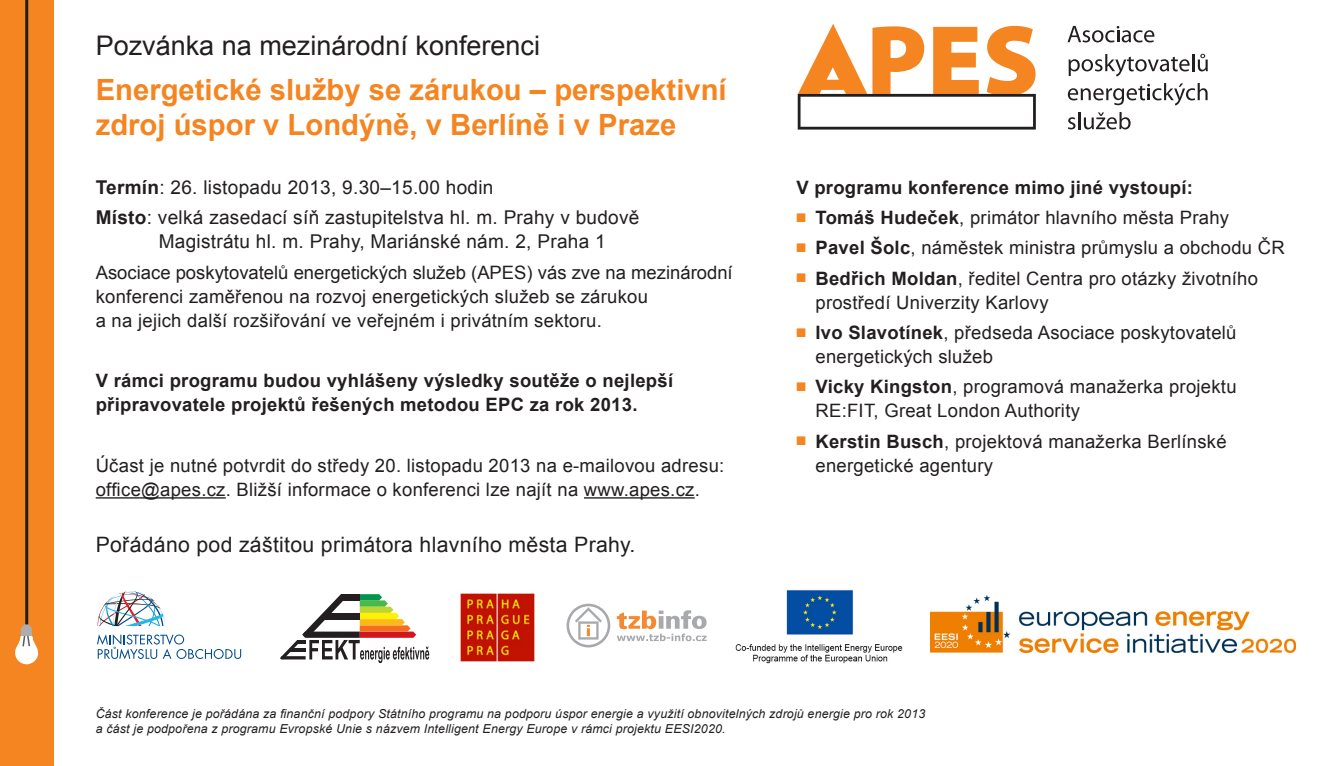
<style>
.page{position:relative;width:1340px;height:766px;background:#fff}
.page>*{position:absolute;margin:0;border:0;box-sizing:border-box;transform-origin:0 0}
.t1{font:700 29.25px/35.1px "Arial";color:#f58520}
.t2{font:27px "Arial";color:#231f20}
.t3{font:21.15px "Arial";letter-spacing:.015em;color:#231f20}
.t4{font:18.9px/30.4px "Arial";letter-spacing:.015em;color:#231f20}
.t5{font:18.45px/30.4px "Arial";letter-spacing:.015em;color:#231f20}
.t6{font:700 18.45px/23.8px "Arial";letter-spacing:.015em;color:#231f20}
.t7{font:italic 12.38px/14.8px "Arial";letter-spacing:.015em;color:#231f20}
.s1{font-weight:700}
.s2{font-family:"Dixieland Normal";font-size:12.38px;color:#f58520}
</style>
<div class="page">
<div style="left:0;top:0;width:54px;height:765px;background:#f58520"></div>
<svg style="left:15px;top:624px;width:23px;height:40px"></svg>
<hr style="left:25px;top:0;width:3px;height:624px;background:#231f20">
<hr style="left:236px;top:0;width:1px;height:644px;background:#231f20">
<hr style="left:218px;top:0;width:1px;height:504px;background:#231f20">
<hr style="left:99px;top:0;width:1px;height:322px;background:#231f20">
<hr style="left:0;top:0;width:1px;height:323px;background:#231f20">
<hr style="left:139px;top:0;width:1px;height:162px;background:#231f20">
<hr style="left:96px;top:497px;width:130px;height:1px;background:#231f20">
<hr style="left:584px;top:497px;width:110px;height:1px;background:#231f20">
<svg style="left:1067px;top:26px;width:87px;height:16px"></svg>
<svg style="left:1068px;top:54px;width:139px;height:22px"></svg>
<svg style="left:1067px;top:83px;width:140px;height:22px"></svg>
<svg style="left:1068px;top:112px;width:62px;height:17px"></svg>
<svg style="left:797px;top:24px;width:238px;height:105px"></svg>
<svg style="left:280px;top:594px;width:149px;height:69px"></svg>
<svg style="left:97px;top:634px;width:144px;height:25px"></svg>
<svg style="left:98px;top:591px;width:67px;height:35px"></svg>
<img style="left:460px;top:593px;width:74px;height:68px">
<img style="left:930px;top:595px;width:365px;height:57px">
<img style="left:735px;top:590px;width:168px;height:74px">
<svg style="left:566px;top:603px;width:44px;height:44px"></svg>
<svg style="left:616px;top:610px;width:90px;height:31px"></svg>
<h2 class="t2" style="left:96px;top:27px;width:446px">Pozvánka na mezinárodní konferenci</h2>
<h1 class="t1" style="left:96px;top:73px;width:632px">Energetické služby se zárukou – perspektivní zdroj úspor v Londýně, v Berlíně i v Praze</h1>
<p class="t4" style="left:96px;top:172px;width:545px"><span class="s1">Termín</span>: 26. listopadu 2013, 9.30–15.00 hodin<br><span class="s1">Místo</span>: velká zasedací síň zastupitelstva hl. m. Prahy v budově</p>
<p class="t4" style="left:159px;top:226px;width:448px">Magistrátu hl. m. Prahy, Mariánské nám. 2, Praha 1</p>
<p class="t5" style="left:96px;top:260px;width:638px;line-height:23.8px">Asociace poskytovatelů energetických služeb (APES) vás zve na mezinárodní konferenci zaměřenou na rozvoj energetických služeb se zárukou<br>a na jejich další rozšiřování ve veřejném i privátním sektoru.</p>
<p class="t6" style="left:96px;top:369px;width:579px">V rámci programu budou vyhlášeny výsledky soutěže o nejlepší připravovatele projektů řešených metodou EPC za rok 2013.</p>
<p class="t5" style="left:96px;top:453px;width:630px;line-height:23.8px">Účast je nutné potvrdit do středy 20. listopadu 2013 na e-mailovou adresu: office@apes.cz. Bližší informace o konferenci lze najít na www.apes.cz.</p>
<p class="t3" style="left:96px;top:529px;width:541px">Pořádáno pod záštitou primátora hlavního města Prahy.</p>
<p class="t5" style="left:796px;top:172px;width:490px"><span class="s1">V programu konference mimo jiné vystoupí:<br></span><span class="s2">N</span> <span class="s1">Tomáš Hudeček</span>, primátor hlavního města Prahy<br><span class="s2">N</span> <span class="s1">Pavel Šolc</span>, náměstek ministra průmyslu a obchodu ČR <span class="s2">N</span> <span class="s1">Bedřich Moldan</span>, ředitel Centra pro otázky životního</p>
<p class="t5" style="left:796px;top:287px;width:442px;text-indent:19px">prostředí Univerzity Karlovy<br><span class="s2">N</span> <span class="s1">Ivo Slavotínek</span>, předseda Asociace poskytovatelů</p>
<p class="t5" style="left:796px;top:341px;width:442px;text-indent:19px">energetických služeb<br><span class="s2">N</span> <span class="s1">Vicky Kingston</span>, programová manažerka projektu</p>
<p class="t5" style="left:796px;top:395px;width:432px;text-indent:19px">RE:FIT, Great London Authority<br><span class="s2">N</span> <span class="s1">Kerstin Busch</span>, projektová manažerka Berlínské</p>
<p class="t5" style="left:815px;top:449px;width:179px">energetické agentury</p>
<p class="t7" style="left:96px;top:706px;width:831px">Část konference je pořádána za finanční podpory Státního programu na podporu úspor energie a využití obnovitelných zdrojů energie pro rok 2013 a část je podpořena z programu Evropské Unie s názvem Intelligent Energy Europe v rámci projektu EESI2020.</p>
</div>
